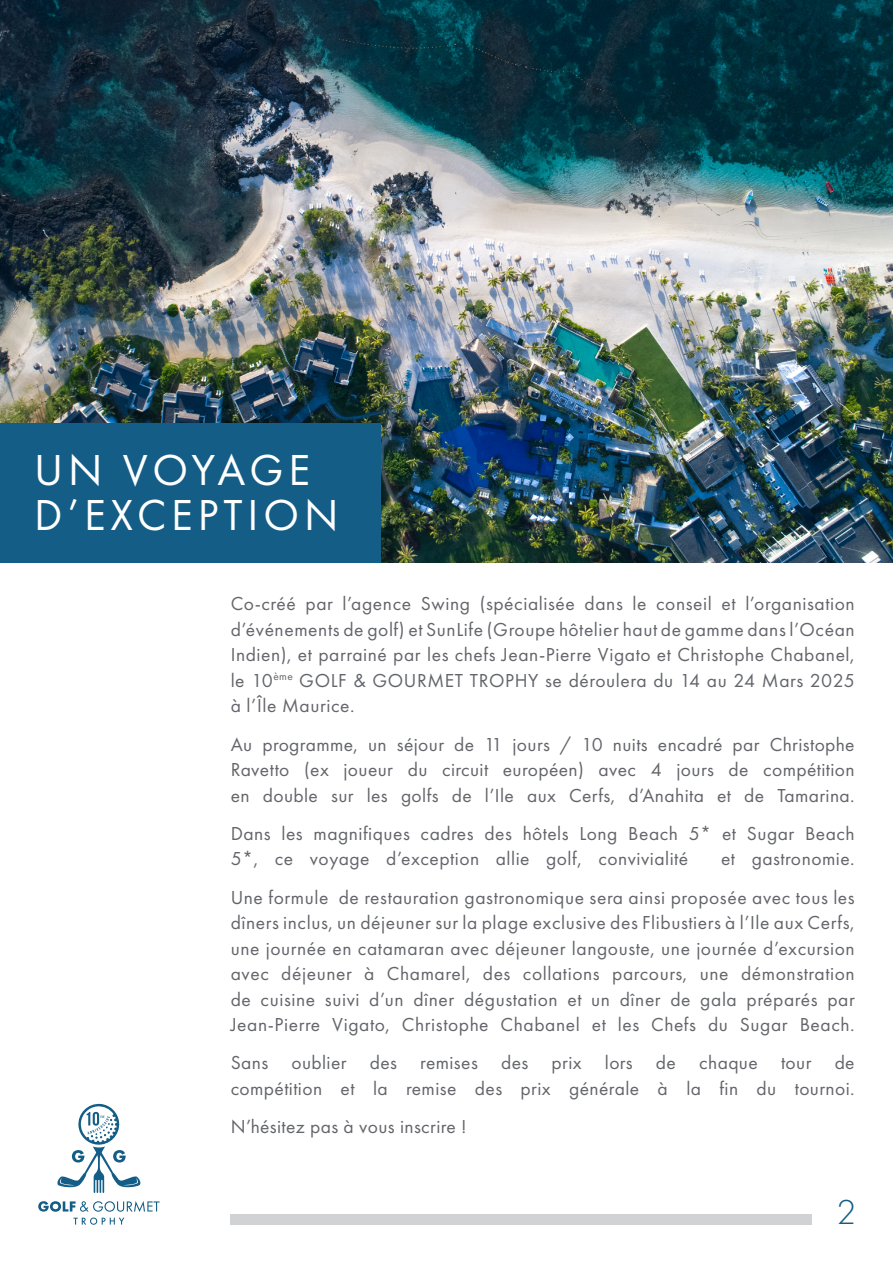
<style>
.page{position:relative;width:893px;height:1263px;background:#fff}
.page>*{position:absolute;margin:0;border:0;box-sizing:border-box;transform-origin:0 0}
.t1{font:45px/45px "Futura PT";letter-spacing:.11em;color:#fff}
.t2{font:300 36px "Futura PT";color:#135d86}
.t3{font:19.5px/25.5px "Futura PT";letter-spacing:.025em;color:#63656a;text-align:justify}
</style>
<div class="page">
<img style="left:0;top:0;width:893px;height:563px">
<div style="left:0;top:423px;width:381px;height:140px;background:#135d86"></div>
<div style="left:231px;top:1214px;width:581px;height:11px;background:#d1d2d4"></div>
<svg style="left:38px;top:1201px;width:122px;height:24px"></svg>
<svg style="left:57px;top:1103px;width:84px;height:90px"></svg>
<p class="t1" style="left:34px;top:447px;width:306px">UN VOYAGE<br>D’EXCEPTION</p>
<p class="t3" style="left:231px;top:591px;width:626px">Co-créé par l’agence Swing (spécialisée dans le conseil et l’organisation d’événements de golf) et SunLife (Groupe hôtelier haut de gamme dans l’Océan Indien), et parrainé par les chefs Jean-Pierre Vigato et Christophe Chabanel, le 10<sup>ème</sup> GOLF &amp; GOURMET TROPHY se déroulera du 14 au 24 Mars 2025 à l’Île Maurice.</p>
<p class="t3" style="left:231px;top:731px;width:625px">Au programme, un séjour de 11 jours / 10 nuits encadré par Christophe Ravetto (ex joueur du circuit européen) avec 4 jours de compétition en double sur les golfs de l’Ile aux Cerfs, d’Anahita et de Tamarina.</p>
<p class="t3" style="left:231px;top:820px;width:625px">Dans les magnifiques cadres des hôtels Long Beach 5* et Sugar Beach<br>5*, ce voyage d’exception allie golf, convivialité</p>
<p class="t3" style="left:721px;top:846px;width:135px">et gastronomie.</p>
<p class="t3" style="left:231px;top:884px;width:626px">Une formule de restauration gastronomique sera ainsi proposée avec tous les dîners inclus, un déjeuner sur la plage exclusive des Flibustiers à l’Ile aux Cerfs, une journée en catamaran avec déjeuner langouste, une journée d’excursion avec déjeuner à Chamarel, des collations parcours, une démonstration de cuisine suivi d’un dîner dégustation et un dîner de gala préparés par Jean-Pierre Vigato, Christophe Chabanel et les Chefs du Sugar Beach.</p>
<p class="t3" style="left:231px;top:1050px;width:625px">Sans oublier des remises des prix lors de chaque tour de compétition et la remise des prix générale à la fin du tournoi.</p>
<p class="t3" style="left:231px;top:1114px;width:237px">N’hésitez pas à vous inscrire !</p>
<p class="t2" style="left:836px;top:1192px;width:21px">2</p>
</div>
